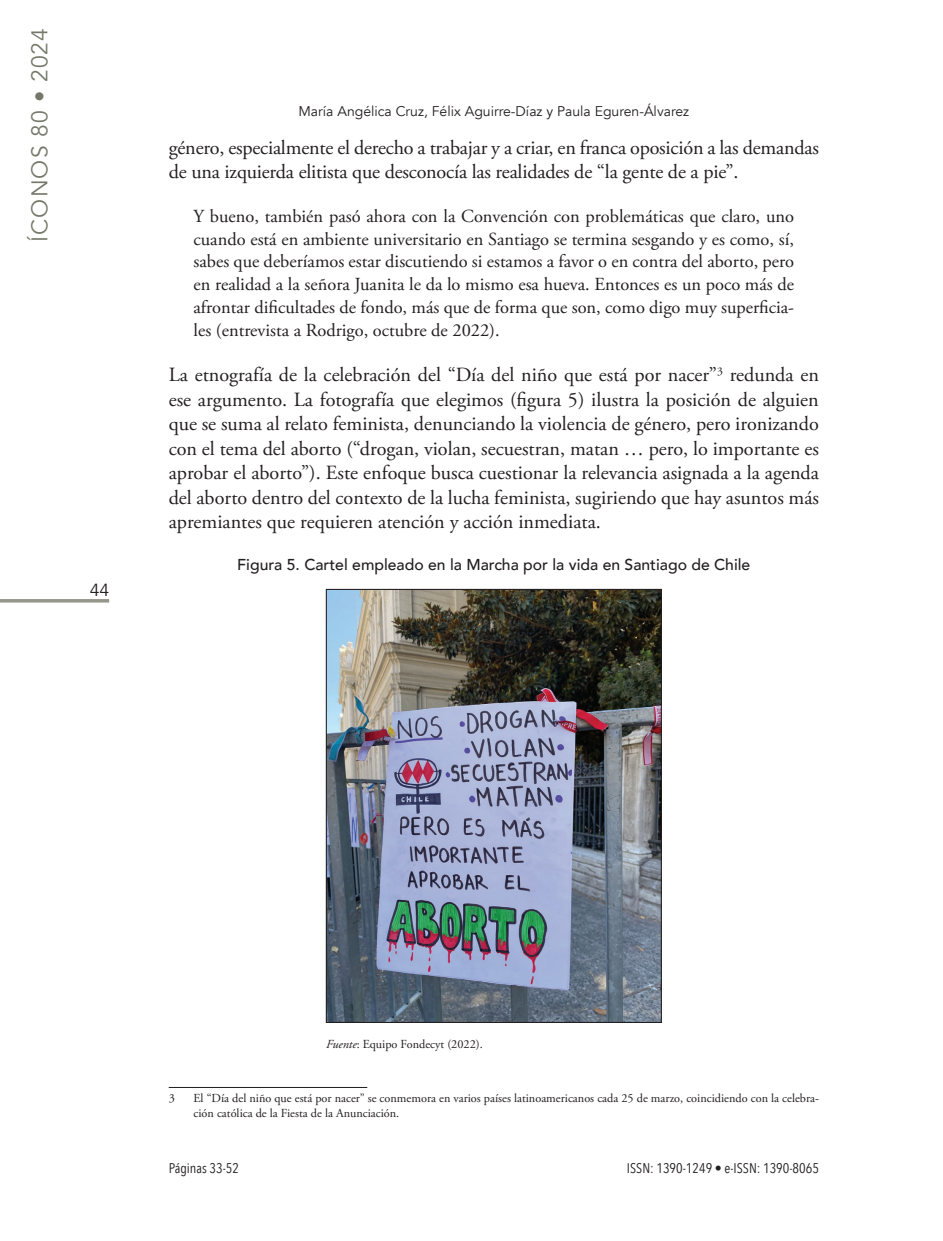
<style>
.page{position:relative;width:943px;height:1241px;background:#fff}
.page>*{position:absolute;margin:0;border:0;box-sizing:border-box;transform-origin:0 0}
.t1{font:22.75px "Avenir";letter-spacing:.05em;color:#747869}
.t2{font:20.12px/24.5px "Adobe Garamond Pro";letter-spacing:-.01em;color:#231f20}
.t3{font:18.38px/22.8px "Adobe Garamond Pro";color:#231f20;text-align:justify}
.t4{font:17.5px "Avenir";color:#231f20}
.t5{font:500 15.75px "Avenir";color:#231f20}
.t6{font:14px "Avenir";color:#231f20}
.t7{font:14px "Avenir Next Condensed";color:#231f20}
.t8{font:12.25px/14.7px "Adobe Garamond Pro";color:#231f20}
.s1{font-style:italic}
</style>
<div class="page">
<hr style="left:0;top:599px;width:109px;height:3px;background:#96978a">
<hr style="left:169px;top:1086px;width:198px;height:1px;background:#231f20">
<img style="left:328px;top:590px;width:332px;height:430px">
<div style="left:326px;top:588px;width:336px;height:434px;border:1px solid #231f20"></div>
<p class="t1" style="left:26px;top:242px;width:215px;rotate:-90deg">ÍCONOS 80 • 2024</p>
<p class="t4" style="left:90px;top:579px;width:21px">44</p>
<p class="t6" style="left:298px;top:103px;width:392px">María Angélica Cruz, Félix Aguirre-Díaz y Paula Eguren-Álvarez</p>
<p class="t2" style="left:169px;top:136px;width:651px">género, especialmente el derecho a trabajar y a criar, en franca oposición a las demandas de una izquierda elitista que desconocía las realidades de “la gente de a pie”.</p>
<p class="t3" style="left:193px;top:205px;width:602px">Y bueno, también pasó ahora con la Convención con problemáticas que claro, uno cuando está en ambiente universitario en Santiago se termina sesgando y es como, sí, sabes que deberíamos estar discutiendo si estamos a favor o en contra del aborto, pero en realidad a la señora Juanita le da lo mismo esa hueva. Entonces es un poco más de afrontar dificultades de fondo, más que de forma que son, como digo muy superficia&shy;les (entrevista a Rodrigo, octubre de 2022).</p>
<p class="t2" style="left:169px;top:363px;width:651px;text-align:justify">La etnografía de la celebración del “Día del niño que está por nacer”<sup>3</sup> redunda en ese argumento. La fotografía que elegimos (figura 5) ilustra la posición de alguien que se suma al relato feminista, denunciando la violencia de género, pero ironizando con el tema del aborto (“drogan, violan, secuestran, matan … pero, lo importante es aprobar el aborto”). Este enfoque busca cuestionar la relevancia asignada a la agenda del aborto dentro del contexto de la lucha feminista, sugiriendo que hay asuntos más apremiantes que requieren atención y acción inmediata.</p>
<p class="t5" style="left:237px;top:551px;width:514px">Figura 5. Cartel empleado en la Marcha por la vida en Santiago de Chile</p>
<p class="t8" style="left:326px;top:1036px;width:158px"><span class="s1">Fuente</span>: Equipo Fondecyt (2022).</p>
<p class="t8" style="left:169px;top:1091px;width:8px">3</p>
<p class="t8" style="left:193px;top:1091px;width:627px">El “Día del niño que está por nacer” se conmemora en varios países latinoamericanos cada 25 de marzo, coincidiendo con la celebra&shy;ción católica de la Fiesta de la Anunciación.</p>
<p class="t7" style="left:169px;top:1155px;width:72px">Páginas 33-52</p>
<p class="t7" style="left:627px;top:1155px;width:193px">ISSN: 1390-1249 • e-ISSN: 1390-8065</p>
</div>
